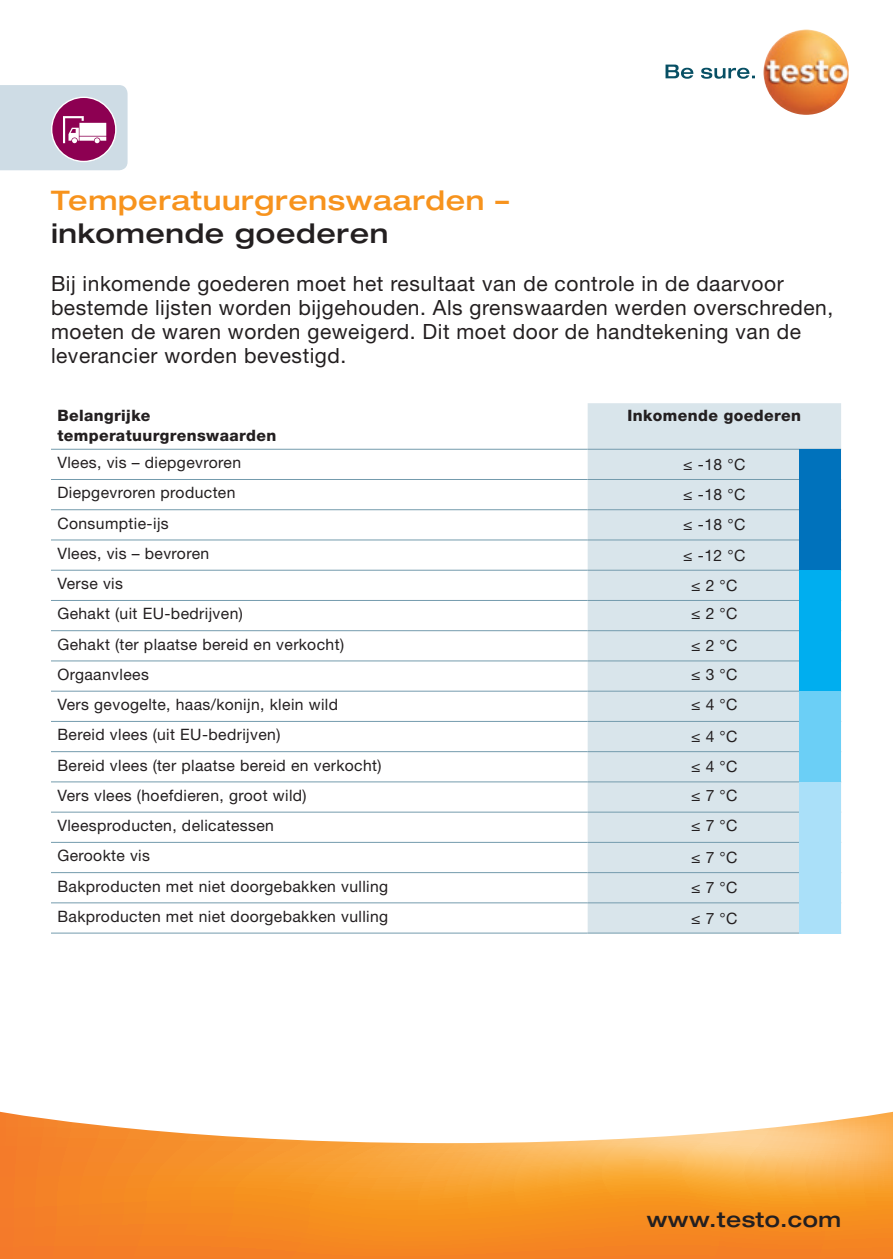
<style>
.page{position:relative;width:893px;height:1259px;background:#fff}
.page>*{position:absolute;margin:0;border:0;box-sizing:border-box;transform-origin:0 0}
.t1{font:500 expanded 27px "Helvetica Neue LTW1 G";letter-spacing:.025em;color:#f7931d}
.t2{font:500 expanded 27px "Helvetica Neue LTW1 G";letter-spacing:.025em;color:#231f20}
.t3{font:21px/24px "Helvetica Neue LTW1 G";letter-spacing:.025em;color:#231f20}
.t4{font:500 expanded 21px "Helvetica Neue LTW1 G";letter-spacing:.025em;color:#231f20}
.t5{font:15.6px "Helvetica Neue LTW1 G";letter-spacing:.025em;color:#231f20}
.t6{font:800 15.6px/20.1px "Helvetica Neue LTW1 G";letter-spacing:.025em;color:#231f20}
</style>
<div class="page">
<svg style="left:0;top:1111px;width:893px;height:148px;background:#f8a54f"></svg>
<svg style="left:665px;top:65px;width:90px;height:14px"></svg>
<img style="left:763px;top:30px;width:86px;height:85px;border-radius:43px">
<svg style="left:0;top:85px;width:128px;height:85px;background:#c3aec6"></svg>
<div style="left:588px;top:403px;width:253px;height:529px;background:#d9e5eb"></div>
<hr style="left:51px;top:449px;width:537px;height:1px;background:#749bad">
<hr style="left:588px;top:449px;width:253px;height:1px;background:#749bad">
<hr style="left:51px;top:479px;width:537px;height:1px;background:#749bad">
<hr style="left:588px;top:479px;width:253px;height:1px;background:#749bad">
<hr style="left:51px;top:509px;width:537px;height:1px;background:#749bad">
<hr style="left:588px;top:509px;width:253px;height:1px;background:#749bad">
<hr style="left:51px;top:539px;width:537px;height:1px;background:#749bad">
<hr style="left:588px;top:539px;width:253px;height:1px;background:#749bad">
<hr style="left:51px;top:570px;width:537px;height:1px;background:#749bad">
<hr style="left:588px;top:570px;width:253px;height:1px;background:#749bad">
<hr style="left:51px;top:600px;width:537px;height:1px;background:#749bad">
<hr style="left:588px;top:600px;width:253px;height:1px;background:#749bad">
<hr style="left:51px;top:630px;width:537px;height:1px;background:#749bad">
<hr style="left:588px;top:630px;width:253px;height:1px;background:#749bad">
<hr style="left:51px;top:660px;width:537px;height:1px;background:#749bad">
<hr style="left:588px;top:660px;width:253px;height:1px;background:#749bad">
<hr style="left:51px;top:690px;width:537px;height:1px;background:#749bad">
<hr style="left:588px;top:690px;width:253px;height:1px;background:#749bad">
<hr style="left:51px;top:721px;width:537px;height:1px;background:#749bad">
<hr style="left:588px;top:721px;width:253px;height:1px;background:#749bad">
<hr style="left:51px;top:751px;width:537px;height:1px;background:#749bad">
<hr style="left:588px;top:751px;width:253px;height:1px;background:#749bad">
<hr style="left:51px;top:781px;width:537px;height:1px;background:#749bad">
<hr style="left:588px;top:781px;width:253px;height:1px;background:#749bad">
<hr style="left:51px;top:811px;width:537px;height:1px;background:#749bad">
<hr style="left:588px;top:811px;width:253px;height:1px;background:#749bad">
<hr style="left:51px;top:842px;width:537px;height:1px;background:#749bad">
<hr style="left:588px;top:842px;width:253px;height:1px;background:#749bad">
<hr style="left:51px;top:872px;width:537px;height:1px;background:#749bad">
<hr style="left:588px;top:872px;width:253px;height:1px;background:#749bad">
<hr style="left:51px;top:902px;width:537px;height:1px;background:#749bad">
<hr style="left:588px;top:902px;width:253px;height:1px;background:#749bad">
<hr style="left:51px;top:932px;width:537px;height:1px;background:#749bad">
<hr style="left:588px;top:932px;width:253px;height:1px;background:#749bad">
<div style="left:799px;top:782px;width:42px;height:152px;background:#aae0f9"></div>
<div style="left:799px;top:570px;width:42px;height:121px;background:#00aeef"></div>
<div style="left:799px;top:449px;width:42px;height:121px;background:#0072bc"></div>
<div style="left:799px;top:691px;width:42px;height:90px;background:#6bcff6"></div>
<h1 class="t1" style="left:51px;top:183px;width:459px">Temperatuurgrenswaarden –</h1>
<h1 class="t2" style="left:51px;top:216px;width:339px">inkomende goederen</h1>
<p class="t3" style="left:51px;top:272px;width:784px">Bij inkomende goederen moet het resultaat van de controle in de daarvoor bestemde lijsten worden bijgehouden. Als grenswaarden werden overschreden, moeten de waren worden geweigerd. Dit moet door de handtekening van de leverancier worden bevestigd.</p>
<p class="t6" style="left:57px;top:405px;width:221px">Belangrijke temperatuurgrenswaarden</p>
<p class="t6" style="left:628px;top:405px;width:175px">Inkomende goederen</p>
<p class="t5" style="left:57px;top:453px;width:185px">Vlees, vis – diepgevroren</p>
<p class="t5" style="left:683px;top:455px;width:64px">≤ -18 °C</p>
<p class="t5" style="left:57px;top:483px;width:180px">Diepgevroren producten</p>
<p class="t5" style="left:683px;top:485px;width:64px">≤ -18 °C</p>
<p class="t5" style="left:57px;top:513px;width:113px">Consumptie-ijs</p>
<p class="t5" style="left:683px;top:515px;width:64px">≤ -18 °C</p>
<p class="t5" style="left:57px;top:544px;width:153px">Vlees, vis – bevroren</p>
<p class="t5" style="left:683px;top:545px;width:64px">≤ -12 °C</p>
<p class="t5" style="left:57px;top:574px;width:67px">Verse vis</p>
<p class="t5" style="left:691px;top:576px;width:48px">≤ 2 °C</p>
<p class="t5" style="left:57px;top:604px;width:187px">Gehakt (uit EU-bedrijven)</p>
<p class="t5" style="left:691px;top:604px;width:48px">≤ 2 °C</p>
<p class="t5" style="left:57px;top:634px;width:288px">Gehakt (ter plaatse bereid en verkocht)</p>
<p class="t5" style="left:691px;top:636px;width:48px">≤ 2 °C</p>
<p class="t5" style="left:57px;top:664px;width:93px">Orgaanvlees</p>
<p class="t5" style="left:691px;top:664px;width:48px">≤ 3 °C</p>
<p class="t5" style="left:57px;top:695px;width:282px">Vers gevogelte, haas/konijn, klein wild</p>
<p class="t5" style="left:691px;top:695px;width:48px">≤ 4 °C</p>
<p class="t5" style="left:57px;top:725px;width:225px">Bereid vlees (uit EU-bedrijven)</p>
<p class="t5" style="left:691px;top:727px;width:48px">≤ 4 °C</p>
<p class="t5" style="left:57px;top:755px;width:326px">Bereid vlees (ter plaatse bereid en verkocht)</p>
<p class="t5" style="left:691px;top:757px;width:48px">≤ 4 °C</p>
<p class="t5" style="left:57px;top:785px;width:251px">Vers vlees (hoefdieren, groot wild)</p>
<p class="t5" style="left:691px;top:785px;width:48px">≤ 7 °C</p>
<p class="t5" style="left:57px;top:816px;width:218px">Vleesproducten, delicatessen</p>
<p class="t5" style="left:691px;top:816px;width:48px">≤ 7 °C</p>
<p class="t5" style="left:57px;top:846px;width:94px">Gerookte vis</p>
<p class="t5" style="left:691px;top:848px;width:48px">≤ 7 °C</p>
<p class="t5" style="left:57px;top:876px;width:332px">Bakproducten met niet doorgebakken vulling</p>
<p class="t5" style="left:691px;top:878px;width:48px">≤ 7 °C</p>
<p class="t5" style="left:57px;top:906px;width:332px">Bakproducten met niet doorgebakken vulling</p>
<p class="t5" style="left:691px;top:908px;width:48px">≤ 7 °C</p>
<h2 class="t4" style="left:647px;top:1205px;width:196px">www.testo.com</h2>
</div>
